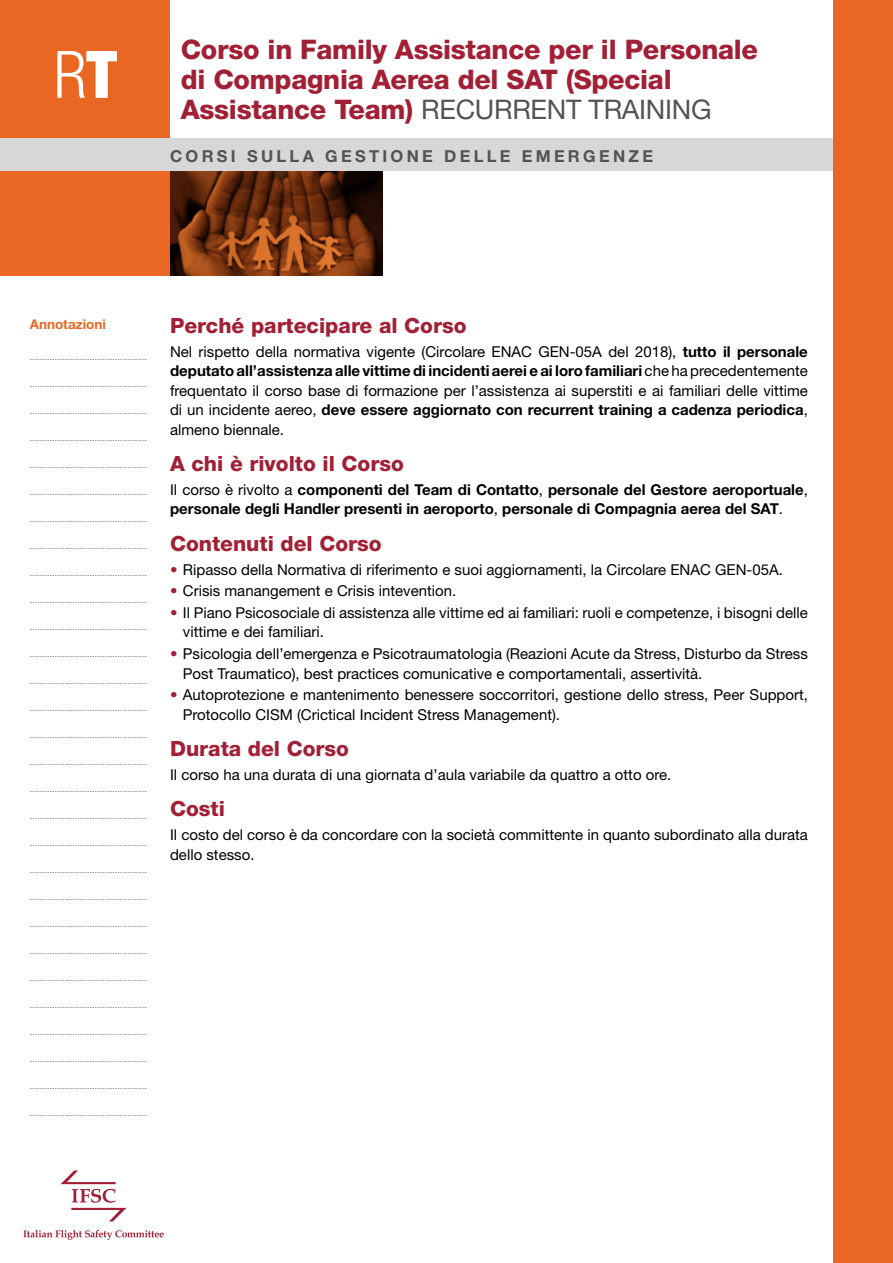
<style>
.page{position:relative;width:893px;height:1263px;background:#fff}
.page>*{position:absolute;margin:0;border:0;box-sizing:border-box;transform-origin:0 0}
.t1{font:800 27px/30px "Helvetica Neue LT Std";letter-spacing:-.01em;color:#a22035}
.t2{font:800 21px "Helvetica Neue LT Std";color:#a22035}
.t3{font:700 16.5px "Helvetica Neue LT Std";letter-spacing:.2em;color:#535353}
.t4{font:15px/19.5px "Helvetica Neue LT Std";color:#000}
.t5{font:700 15px/19.5px "Helvetica Neue LT Std";color:#000}
.t6{font:700 13.5px "Helvetica Neue LT Std";color:#ea6723}
.t7{font:9px "Helvetica Neue LT Std";color:#797574}
.s1{font-weight:400;color:#535353}
.s2{font-weight:700}
.s3{font-weight:400}
.s4{color:#a22035}
</style>
<div class="page">
<div style="left:0;top:0;width:170px;height:276px;background:#ea6723"></div>
<div style="left:0;top:138px;width:893px;height:33px;background:#d6d7d6"></div>
<svg style="left:23px;top:1230px;width:141px;height:10px"></svg>
<svg style="left:61px;top:1170px;width:65px;height:51px"></svg>
<div style="left:833px;top:0;width:60px;height:1263px;background:#ea6723"></div>
<img style="left:170px;top:171px;width:213px;height:105px">
<svg style="left:57px;top:51px;width:60px;height:47px"></svg>
<h1 class="t1" style="left:181px;top:35px;width:579px">Corso in Family Assistance per il Personale di Compagnia Aerea del SAT (Special<br>Assistance Team) <span class="s1">RECURRENT TRAINING</span></h1>
<h3 class="t3" style="left:170px;top:146px;width:485px">CORSI SULLA GESTIONE DELLE EMERGENZE</h3>
<h3 class="t6" style="left:30px;top:315px;width:78px">Annotazioni</h3>
<p class="t7" style="left:30px;top:351px;width:119px">...............................................</p>
<p class="t7" style="left:30px;top:378px;width:119px">...............................................</p>
<p class="t7" style="left:30px;top:405px;width:119px">...............................................</p>
<p class="t7" style="left:30px;top:432px;width:119px">...............................................</p>
<p class="t7" style="left:30px;top:459px;width:119px">...............................................</p>
<p class="t7" style="left:30px;top:486px;width:119px">...............................................</p>
<p class="t7" style="left:30px;top:513px;width:119px">...............................................</p>
<p class="t7" style="left:30px;top:540px;width:119px">...............................................</p>
<p class="t7" style="left:30px;top:567px;width:119px">...............................................</p>
<p class="t7" style="left:30px;top:594px;width:119px">...............................................</p>
<p class="t7" style="left:30px;top:621px;width:119px">...............................................</p>
<p class="t7" style="left:30px;top:648px;width:119px">...............................................</p>
<p class="t7" style="left:30px;top:675px;width:119px">...............................................</p>
<p class="t7" style="left:30px;top:702px;width:119px">...............................................</p>
<p class="t7" style="left:30px;top:729px;width:119px">...............................................</p>
<p class="t7" style="left:30px;top:756px;width:119px">...............................................</p>
<p class="t7" style="left:30px;top:783px;width:119px">...............................................</p>
<p class="t7" style="left:30px;top:810px;width:119px">...............................................</p>
<p class="t7" style="left:30px;top:837px;width:119px">...............................................</p>
<p class="t7" style="left:30px;top:864px;width:119px">...............................................</p>
<p class="t7" style="left:30px;top:891px;width:119px">...............................................</p>
<p class="t7" style="left:30px;top:918px;width:119px">...............................................</p>
<p class="t7" style="left:30px;top:945px;width:119px">...............................................</p>
<p class="t7" style="left:30px;top:972px;width:119px">...............................................</p>
<p class="t7" style="left:30px;top:999px;width:119px">...............................................</p>
<p class="t7" style="left:30px;top:1026px;width:119px">...............................................</p>
<p class="t7" style="left:30px;top:1053px;width:119px">...............................................</p>
<p class="t7" style="left:30px;top:1080px;width:119px">...............................................</p>
<p class="t7" style="left:30px;top:1107px;width:119px">...............................................</p>
<h2 class="t2" style="left:170px;top:313px;width:298px">Perché partecipare al Corso</h2>
<p class="t4" style="left:170px;top:341px;width:639px;text-align:justify">Nel rispetto della normativa vigente (Circolare ENAC GEN-05A del 2018), <span class="s2">tutto il personale deputato all’assistenza alle vittime di incidenti aerei e ai loro familiari</span> che ha precedentemente frequentato il corso base di formazione per l’assistenza ai superstiti e ai familiari delle vittime di un incidente aereo, <span class="s2">deve essere aggiornato con recurrent training a cadenza periodica</span>, almeno biennale.</p>
<h2 class="t2" style="left:170px;top:451px;width:235px">A chi è rivolto il Corso</h2>
<h3 class="t5" style="left:170px;top:479px;width:639px"><span class="s3">Il corso è rivolto a</span> componenti del Team di Contatto<span class="s3">,</span> personale del Gestore aeroportuale<span class="s3">, </span>personale degli Handler presenti in aeroporto<span class="s3">,</span> personale di Compagnia aerea del SAT<span class="s3">.</span></h3>
<h2 class="t2" style="left:170px;top:531px;width:213px">Contenuti del Corso</h2>
<h3 class="t4" style="left:170px;top:559px;width:614px"><span class="s4">•</span> Ripasso della Normativa di riferimento e suoi aggiornamenti, la Circolare ENAC GEN-05A.</h3>
<h3 class="t4" style="left:170px;top:581px;width:288px"><span class="s4">•</span> Crisis manangement e Crisis intevention.</h3>
<h3 class="t4" style="left:183px;top:603px;width:626px;text-indent:-13px"><span class="s4">•</span> Il Piano Psicosociale di assistenza alle vittime ed ai familiari: ruoli e competenze, i bisogni delle vittime e dei familiari.</h3>
<h3 class="t4" style="left:183px;top:644px;width:627px;text-indent:-13px"><span class="s4">•</span> Psicologia dell’emergenza e Psicotraumatologia (Reazioni Acute da Stress, Disturbo da Stress<br>Post Traumatico), best practices comunicative e comportamentali, assertività.</h3>
<h3 class="t4" style="left:183px;top:685px;width:627px;text-indent:-13px"><span class="s4">•</span> Autoprotezione e mantenimento benessere soccorritori, gestione dello stress, Peer Support,<br>Protocollo CISM (Crictical Incident Stress Management).</h3>
<h2 class="t2" style="left:170px;top:736px;width:180px">Durata del Corso</h2>
<h3 class="t4" style="left:170px;top:765px;width:503px">Il corso ha una durata di una giornata d’aula variabile da quattro a otto ore.</h3>
<h2 class="t2" style="left:170px;top:796px;width:56px">Costi</h2>
<h3 class="t4" style="left:170px;top:825px;width:639px">Il costo del corso è da concordare con la società committente in quanto subordinato alla durata dello stesso.</h3>
</div>
